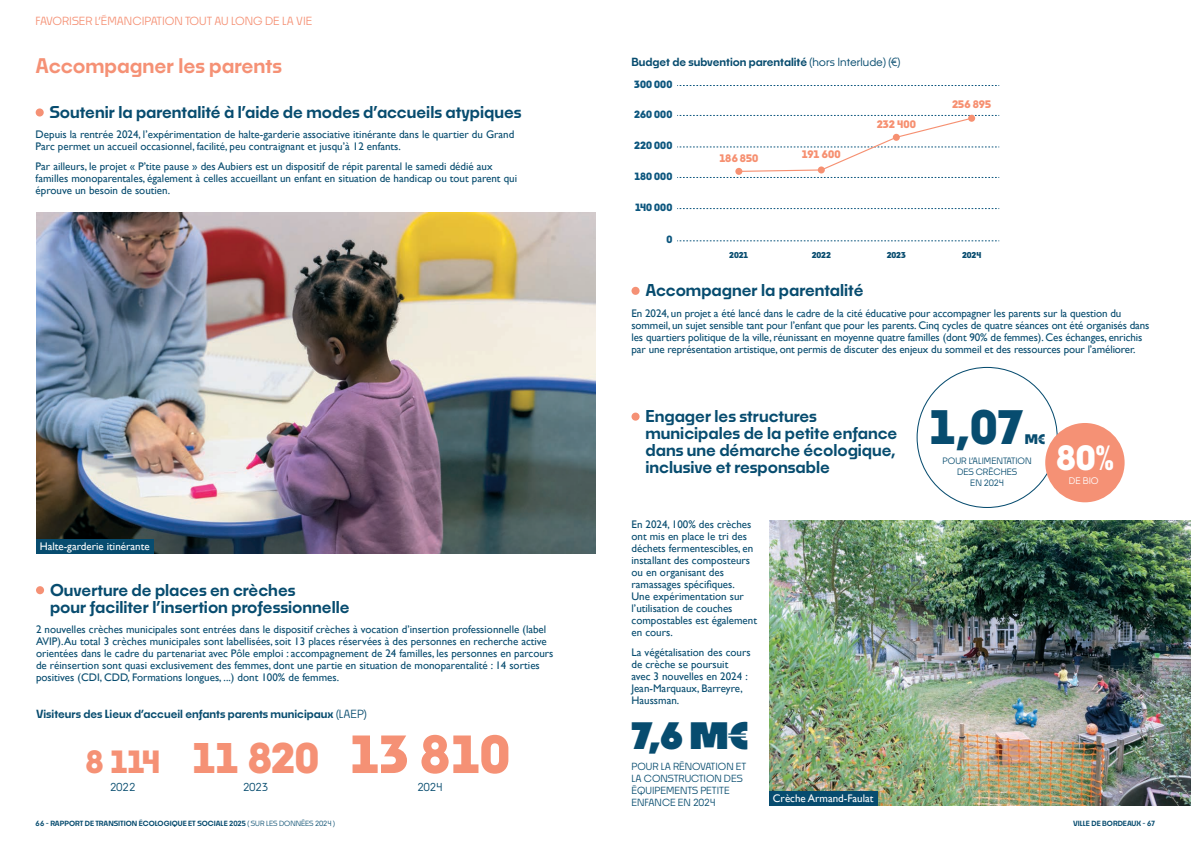
<style>
.page{position:relative;width:1191px;height:842px;background:#fff}
.page>*{position:absolute;margin:0;border:0;box-sizing:border-box;transform-origin:0 0}
.t1{font:700 50px "Noka";color:#f59175}
.t2{font:700 45.1px "Noka";color:#074c6f}
.t3{font:700 40px "Noka";color:#f59175}
.t4{font:900 35.6px "Noka";color:#074c6f}
.t5{font:700 32.7px "Noka";color:#fff}
.t6{font:700 30px "Noka";color:#f59175}
.t7{font:600 19.7px "Noka";color:#f59175}
.t8{font:600 16px/17px "Noka";color:#074c6f}
.t9{font:700 13px "Noka";color:#074c6f}
.t10{font:11px/12px "Gill Sans";color:#074c6f}
.t11{font:600 11px "Noka";color:#074c6f}
.t12{font:11px "Gill Sans";color:#fff}
.t13{font:500 11px "Noka";color:#f59175}
.t14{font:500 10.7px "Noka";color:#074c6f}
.t15{font:700 10.2px "Noka";letter-spacing:-.005em;color:#f69071}
.t16{font:700 9.8px "Noka";letter-spacing:.01em;color:#0c567e}
.t17{font:500 9.6px/12px "Noka";color:#074c6f}
.t18{font:500 8.9px "Noka";color:#fff}
.t19{font:500 8.6px/11.2px "Noka";color:#074c6f;text-align:center}
.t20{font:700 8px "Noka";letter-spacing:-.01em;color:#074c6f}
.t21{font:600 7px "Noka";color:#074c6f}
.s1{font-weight:500}
</style>
<div class="page">
<div style="left:36px;top:108px;width:8px;height:9px;background:#f59175;border-radius:50%"></div>
<img style="left:36px;top:213px;width:559px;height:341px">
<div style="left:36px;top:586px;width:8px;height:8px;background:#f59175;border-radius:50%"></div>
<img style="left:769px;top:521px;width:422px;height:285px">
<div style="left:36px;top:539px;width:117px;height:15px;background:#074c6f"></div>
<div style="left:769px;top:791px;width:108px;height:15px;background:#074c6f"></div>
<svg style="left:677px;top:241px;width:322px;height:1px"></svg>
<svg style="left:677px;top:208px;width:322px;height:1px"></svg>
<svg style="left:677px;top:85px;width:322px;height:1px"></svg>
<svg style="left:677px;top:115px;width:322px;height:63px"></svg>
<div style="left:631px;top:413px;width:8px;height:8px;background:#f59175;border-radius:50%"></div>
<div style="left:1045px;top:423px;width:79px;height:79px;background:#f59175;border-radius:50%"></div>
<div style="left:631px;top:287px;width:8px;height:8px;background:#f59175;border-radius:50%"></div>
<p class="t13" style="left:36px;top:14px;width:278px">FAVORISER L’ÉMANCIPATION TOUT AU LONG DE LA VIE</p>
<h3 class="t7" style="left:36px;top:54px;width:248px">Accompagner les parents</h3>
<h3 class="t8" style="left:50px;top:103px;width:473px">Soutenir la parentalité à l’aide de modes d’accueils atypiques</h3>
<p class="t10" style="left:36px;top:129px;width:480px">Depuis la rentrée 2024, l’expérimentation de halte-garderie associative itinérante dans le quartier du Grand<br>Parc permet un accueil occasionnel, facilité, peu contraignant et jusqu’à 12 enfants.</p>
<p class="t10" style="left:36px;top:161px;width:483px">Par ailleurs, le projet « P’tite pause » des Aubiers est un dispositif de répit parental le samedi dédié aux familles monoparentales, également à celles accueillant un enfant en situation de handicap ou tout parent qui éprouve un besoin de soutien.</p>
<p class="t12" style="left:40px;top:540px;width:111px">Halte-garderie itinérante</p>
<h3 class="t8" style="left:50px;top:581px;width:301px">Ouverture de places en crèches<br>pour faciliter l’insertion professionnelle</h3>
<p class="t10" style="left:36px;top:623px;width:519px">2 nouvelles crèches municipales sont entrées dans le dispositif crèches à vocation d’insertion professionnelle (label AVIP). Au total 3 crèches municipales sont labellisées, soit 13 places réservées à des personnes en recherche active orientées dans le cadre du partenariat avec Pôle emploi : accompagnement de 24 familles, les personnes en parcours de réinsertion sont quasi exclusivement des femmes, dont une partie en situation de monoparentalité : 14 sorties positives (CDI, CDD, Formations longues, ...) dont 100% de femmes.</p>
<p class="t11" style="left:36px;top:707px;width:332px">Visiteurs des Lieux d’accueil enfants parents municipaux <span class="s1">(LAEP)</span></p>
<h3 class="t6" style="left:85px;top:743px;width:76px">8 114</h3>
<p class="t14" style="left:110px;top:780px;width:27px">2022</p>
<h1 class="t1" style="left:350px;top:723px;width:162px">13 810</h1>
<p class="t14" style="left:417px;top:780px;width:27px">2024</p>
<h3 class="t3" style="left:192px;top:733px;width:128px">11 820</h3>
<p class="t14" style="left:243px;top:780px;width:27px">2023</p>
<p class="t11" style="left:631px;top:55px;width:270px">Budget de subvention parentalité <span class="s1">(hors Interlude) (€)</span></p>
<p class="t16" style="left:634px;top:78px;width:40px">300 000</p>
<p class="t16" style="left:634px;top:108px;width:40px">260 000</p>
<p class="t16" style="left:634px;top:139px;width:40px">220 000</p>
<p class="t16" style="left:634px;top:170px;width:39px">180 000</p>
<p class="t16" style="left:635px;top:201px;width:39px">140 000</p>
<p class="t16" style="left:666px;top:233px;width:7px">0</p>
<p class="t15" style="left:719px;top:151px;width:41px">186 850</p>
<p class="t15" style="left:802px;top:148px;width:40px">191 600</p>
<p class="t15" style="left:876px;top:117px;width:41px">232 400</p>
<p class="t15" style="left:952px;top:98px;width:41px">256 895</p>
<p class="t20" style="left:729px;top:250px;width:21px">2021</p>
<p class="t20" style="left:811px;top:250px;width:21px">2022</p>
<p class="t20" style="left:886px;top:250px;width:21px">2023</p>
<p class="t20" style="left:962px;top:250px;width:21px">2024</p>
<h3 class="t8" style="left:645px;top:282px;width:219px">Accompagner la parentalité</h3>
<p class="t10" style="left:631px;top:307px;width:519px">En 2024, un projet a été lancé dans le cadre de la cité éducative pour accompagner les parents sur la question du sommeil, un sujet sensible tant pour l’enfant que pour les parents. Cinq cycles de quatre séances ont été organisés dans les quartiers politique de la ville, réunissant en moyenne quatre familles (dont 90% de femmes). Ces échanges, enrichis par une représentation artistique, ont permis de discuter des enjeux du sommeil et des ressources pour l’améliorer.</p>
<h3 class="t8" style="left:645px;top:407px;width:253px">Engager les structures municipales de la petite enfance dans une démarche écologique, inclusive et responsable</h3>
<h2 class="t2" style="left:929px;top:398px;width:97px">1,07</h2>
<p class="t9" style="left:1024px;top:431px;width:22px">M€</p>
<p class="t19" style="left:942px;top:455px;width:91px">POUR L’ALIMENTATION<br>DES CRÈCHES<br>EN 2024</p>
<h3 class="t5" style="left:1056px;top:437px;width:59px">80%</h3>
<p class="t18" style="left:1069px;top:475px;width:31px">DE BIO</p>
<p class="t10" style="left:631px;top:518px;width:127px">En 2024, 100% des crèches ont mis en place le tri des déchets fermentescibles, en installant des composteurs ou en organisant des ramassages spécifiques.<br>Une expérimentation sur l’utilisation de couches compostables est également en cours.</p>
<p class="t10" style="left:631px;top:646px;width:121px">La végétalisation des cours de crèche se poursuit<br>avec 3 nouvelles en 2024 :<br>Jean-Marquaux, Barreyre,<br>Haussman.</p>
<h3 class="t4" style="left:631px;top:713px;width:119px">7,6 M€</h3>
<p class="t17" style="left:631px;top:760px;width:116px">POUR LA RÉNOVATION ET<br>LA CONSTRUCTION DES<br>ÉQUIPEMENTS PETITE<br>ENFANCE EN 2024</p>
<p class="t12" style="left:773px;top:792px;width:102px">Crèche Armand-Faulat</p>
<p class="t21" style="left:36px;top:819px;width:301px">66 - RAPPORT DE TRANSITION ÉCOLOGIQUE ET SOCIALE 2025 <span class="s1">( SUR LES DONNÉES 2024 )</span></p>
<p class="t21" style="left:1073px;top:819px;width:84px">VILLE DE BORDEAUX - 67</p>
</div>
